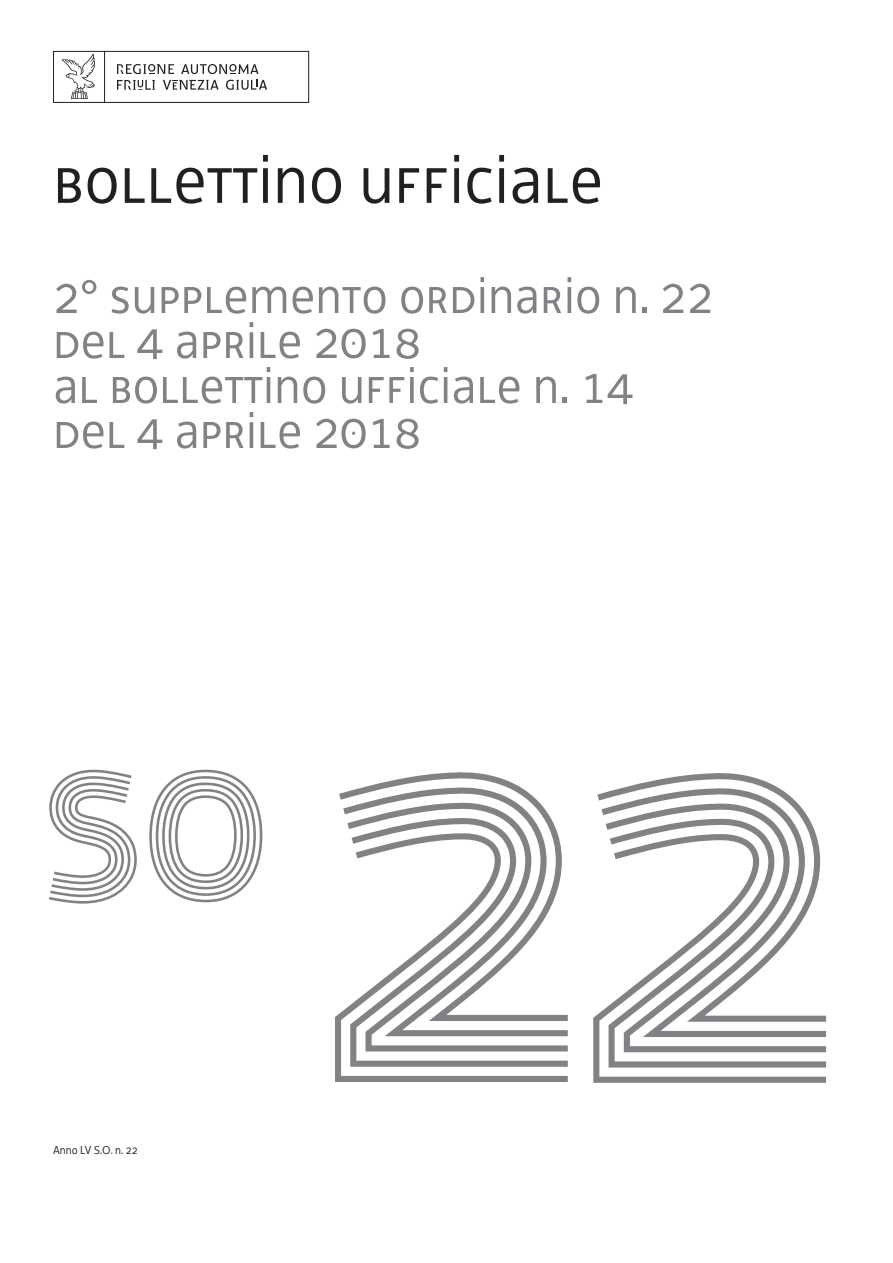
<style>
.page{position:relative;width:893px;height:1263px;background:#fff}
.page>*{position:absolute;margin:0;border:0;box-sizing:border-box;transform-origin:0 0}
.t1{font:72px "Decima UNI";color:#231f20}
.t2{font:54px/45px "Decima UNI";color:#808285}
.t3{font:12px "Decima WE";color:#231f20}
</style>
<div class="page">
<div style="left:53px;top:51px;width:52px;height:52px;border:1px solid #231f20"></div>
<div style="left:104px;top:51px;width:205px;height:52px;border:1px solid #231f20"></div>
<svg style="left:62px;top:54px;width:33px;height:45px"></svg>
<svg style="left:181px;top:64px;width:77px;height:10px"></svg>
<svg style="left:117px;top:64px;width:57px;height:10px"></svg>
<svg style="left:226px;top:80px;width:41px;height:10px"></svg>
<svg style="left:117px;top:80px;width:38px;height:10px"></svg>
<svg style="left:163px;top:80px;width:56px;height:10px"></svg>
<svg style="left:49px;top:770px;width:88px;height:134px"></svg>
<svg style="left:149px;top:769px;width:114px;height:134px"></svg>
<svg style="left:339px;top:772px;width:179px;height:28px"></svg>
<svg style="left:343px;top:786px;width:195px;height:29px"></svg>
<svg style="left:347px;top:801px;width:203px;height:28px"></svg>
<svg style="left:350px;top:817px;width:207px;height:15px"></svg>
<svg style="left:335px;top:832px;width:233px;height:250px"></svg>
<svg style="left:597px;top:773px;width:180px;height:28px"></svg>
<svg style="left:601px;top:787px;width:196px;height:38px"></svg>
<svg style="left:606px;top:802px;width:202px;height:28px"></svg>
<svg style="left:609px;top:817px;width:207px;height:16px"></svg>
<svg style="left:593px;top:833px;width:233px;height:250px"></svg>
<h1 class="t1" style="left:53px;top:137px;width:552px">BOLLETTINO UFFICIALE</h1>
<p class="t2" style="left:53px;top:273px;width:662px">2° sUPPLEmenTO ORDINARIO n. 22<br>DEL 4 aprile 2018<br>AL BOLLETTINO UFFICIALE N. 14<br>DEL 4 aprile 2018</p>
<p class="t3" style="left:53px;top:1142px;width:86px">Anno LV S.O. n. 22</p>
</div>
